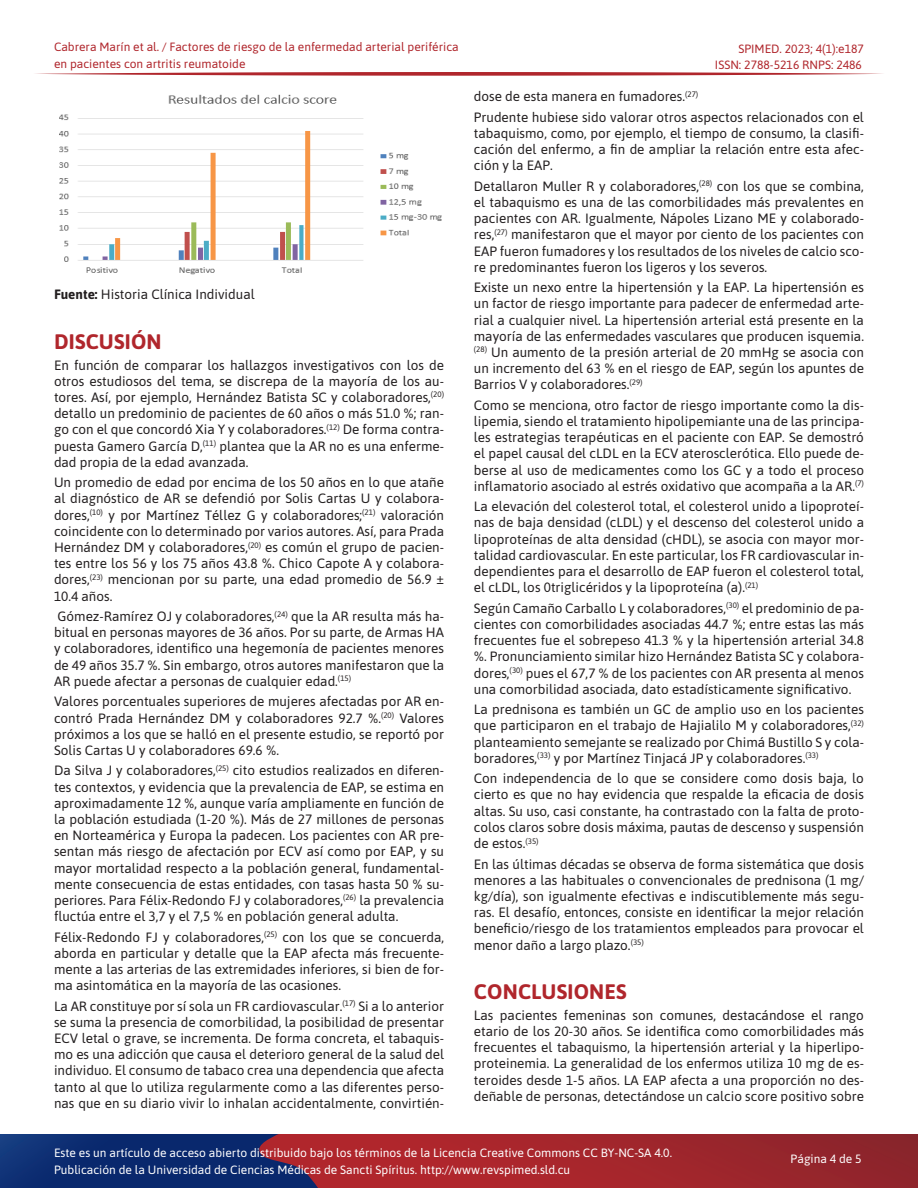
<style>
.page{position:relative;width:918px;height:1188px;background:#fff}
.page>*{position:absolute;margin:0;border:0;box-sizing:border-box;transform-origin:0 0}
.t1{font:700 21px "Asap";letter-spacing:.01em;color:#b0262c}
.t2{font:13.5px/16.2px "Asap";color:#231f20;text-align:justify}
.t3{font:12px "Asap";color:#fff}
.t4{font:12px/16.5px "Asap";color:#b0262c}
.s1{font-weight:700}
</style>
<div class="page">
<svg style="left:35px;top:72px;width:848px;height:4px"></svg>
<img style="left:59px;top:94px;width:383px;height:181px">
<svg style="left:318px;top:1134px;width:600px;height:54px;background:#a2252b"></svg>
<svg style="left:0;top:1134px;width:318px;height:54px;background:#1b2968"></svg>
<p class="t4" style="left:54px;top:38px;width:406px">Cabrera Marín et al. / Factores de riesgo de la enfermedad arterial periférica en pacientes con artritis reumatoide</p>
<p class="t4" style="left:738px;top:40px;width:127px">SPIMED. 2023; 4(1):e187</p>
<p class="t4" style="left:715px;top:56px;width:149px">ISSN: 2788-5216 RNPS: 2486</p>
<p class="t2" style="left:54px;top:286px;width:202px"><span class="s1">Fuente:</span> Historia Clínica Individual</p>
<p class="t1" style="left:54px;top:327px;width:109px">DISCUSIÓN</p>
<p class="t2" style="left:54px;top:356px;width:392px">En función de comparar los hallazgos investigativos con los de otros estudiosos del tema, se discrepa de la mayoría de los au&shy;tores. Así, por ejemplo, Hernández Batista SC y colaboradores,<sup>(20) </sup>detallo un predominio de pacientes de 60 años o más 51.0 %; ran&shy;go con el que concordó Xia Y y colaboradores.<sup>(12)</sup> De forma contra&shy;puesta Gamero García D,<sup>(11)</sup> plantea que la AR no es una enferme&shy;dad propia de la edad avanzada.</p>
<p class="t2" style="left:54px;top:474px;width:392px">Un promedio de edad por encima de los 50 años en lo que atañe al diagnóstico de AR se defendió por Solis Cartas U y colabora&shy;dores,<sup>(10)</sup> y por Martínez Téllez G y colaboradores;<sup>(21)</sup> valoración coincidente con lo determinado por varios autores. Así, para Prada Hernández DM y colaboradores,<sup>(20)</sup> es común el grupo de pacien&shy;tes entre los 56 y los 75 años 43.8 %. Chico Capote A y colabora&shy;dores,<sup>(23)</sup> mencionan por su parte, una edad promedio de 56.9 ± 10.4 años.</p>
<p class="t2" style="left:54px;top:607px;width:392px">Gómez-Ramírez OJ y colaboradores,<sup>(24)</sup> que la AR resulta más ha&shy;bitual en personas mayores de 36 años. Por su parte, de Armas HA y colaboradores, identifico una hegemonía de pacientes menores de 49 años 35.7 %. Sin embargo, otros autores manifestaron que la AR puede afectar a personas de cualquier edad.<sup>(15)</sup></p>
<p class="t2" style="left:54px;top:693px;width:392px">Valores porcentuales superiores de mujeres afectadas por AR en&shy;contró Prada Hernández DM y colaboradores 92.7 %.<sup>(20)</sup> Valores próximos a los que se halló en el presente estudio, se reportó por Solis Cartas U y colaboradores 69.6 %.</p>
<p class="t2" style="left:54px;top:762px;width:392px">Da Silva J y colaboradores,<sup>(25)</sup> cito estudios realizados en diferen&shy;tes contextos, y evidencia que la prevalencia de EAP, se estima en aproximadamente 12 %, aunque varía ampliamente en función de la población estudiada (1-20 %). Más de 27 millones de personas en Norteamérica y Europa la padecen. Los pacientes con AR pre&shy;sentan más riesgo de afectación por ECV así como por EAP, y su mayor mortalidad respecto a la población general, fundamental&shy;mente consecuencia de estas entidades, con tasas hasta 50 % su&shy;periores. Para Félix-Redondo FJ y colaboradores,<sup>(26)</sup> la prevalencia fluctúa entre el 3,7 y el 7,5 % en población general adulta.</p>
<p class="t2" style="left:54px;top:928px;width:392px">Félix-Redondo FJ y colaboradores,<sup>(25)</sup> con los que se concuerda, aborda en particular y detalle que la EAP afecta más frecuente&shy;mente a las arterias de las extremidades inferiores, si bien de for&shy;ma asintomática en la mayoría de las ocasiones.</p>
<p class="t2" style="left:54px;top:997px;width:392px">La AR constituye por sí sola un FR cardiovascular.<sup>(17)</sup> Si a lo anterior se suma la presencia de comorbilidad, la posibilidad de presentar ECV letal o grave, se incrementa. De forma concreta, el tabaquis&shy;mo es una adicción que causa el deterioro general de la salud del individuo. El consumo de tabaco crea una dependencia que afecta tanto al que lo utiliza regularmente como a las diferentes perso&shy;nas que en su diario vivir lo inhalan accidentalmente, convirtién-</p>
<p class="t2" style="left:474px;top:88px;width:226px">dose de esta manera en fumadores.<sup>(27)</sup></p>
<p class="t2" style="left:474px;top:108px;width:392px">Prudente hubiese sido valorar otros aspectos relacionados con el tabaquismo, como, por ejemplo, el tiempo de consumo, la clasifi&shy;cación del enfermo, a fin de ampliar la relación entre esta afec&shy;ción y la EAP.</p>
<p class="t2" style="left:474px;top:177px;width:392px">Detallaron Muller R y colaboradores,<sup>(28)</sup> con los que se combina, el tabaquismo es una de las comorbilidades más prevalentes en pacientes con AR. Igualmente, Nápoles Lizano ME y colaborado&shy;res,<sup>(27)</sup> manifestaron que el mayor por ciento de los pacientes con EAP fueron fumadores y los resultados de los niveles de calcio sco&shy;re predominantes fueron los ligeros y los severos.</p>
<p class="t2" style="left:474px;top:279px;width:392px">Existe un nexo entre la hipertensión y la EAP. La hipertensión es un factor de riesgo importante para padecer de enfermedad arte&shy;rial a cualquier nivel. La hipertensión arterial está presente en la mayoría de las enfermedades vasculares que producen isquemia. <sup>(28)</sup> Un aumento de la presión arterial de 20 mmHg se asocia con un incremento del 63 % en el riesgo de EAP, según los apuntes de Barrios V y colaboradores.<sup>(29)</sup></p>
<p class="t2" style="left:474px;top:396px;width:392px">Como se menciona, otro factor de riesgo importante como la dis&shy;lipemia, siendo el tratamiento hipolipemiante una de las principa&shy;les estrategias terapéuticas en el paciente con EAP. Se demostró el papel causal del cLDL en la ECV aterosclerótica. Ello puede de&shy;berse al uso de medicamentes como los GC y a todo el proceso inflamatorio asociado al estrés oxidativo que acompaña a la AR.<sup>(7)</sup></p>
<p class="t2" style="left:474px;top:498px;width:392px">La elevación del colesterol total, el colesterol unido a lipoproteí&shy;nas de baja densidad (cLDL) y el descenso del colesterol unido a lipoproteínas de alta densidad (cHDL), se asocia con mayor mor&shy;talidad cardiovascular. En este particular, los FR cardiovascular in&shy;dependientes para el desarrollo de EAP fueron el colesterol total, el cLDL, los 0triglicéridos y la lipoproteína (a).<sup>(21)</sup></p>
<p class="t2" style="left:474px;top:599px;width:392px">Según Camaño Carballo L y colaboradores,<sup>(30)</sup> el predominio de pa&shy;cientes con comorbilidades asociadas 44.7 %; entre estas las más frecuentes fue el sobrepeso 41.3 % y la hipertensión arterial 34.8 %. Pronunciamiento similar hizo Hernández Batista SC y colabora&shy;dores,<sup>(30)</sup> pues el 67,7 % de los pacientes con AR presenta al menos una comorbilidad asociada, dato estadísticamente significativo.</p>
<p class="t2" style="left:474px;top:701px;width:392px">La prednisona es también un GC de amplio uso en los pacientes que participaron en el trabajo de Hajialilo M y colaboradores,<sup>(32) </sup>planteamiento semejante se realizado por Chimá Bustillo S y cola&shy;boradores,<sup>(33)</sup> y por Martínez Tinjacá JP y colaboradores.<sup>(33)</sup></p>
<p class="t2" style="left:474px;top:770px;width:392px">Con independencia de lo que se considere como dosis baja, lo cierto es que no hay evidencia que respalde la eficacia de dosis altas. Su uso, casi constante, ha contrastado con la falta de proto&shy;colos claros sobre dosis máxima, pautas de descenso y suspensión de estos.<sup>(35)</sup></p>
<p class="t2" style="left:474px;top:855px;width:392px">En las últimas décadas se observa de forma sistemática que dosis menores a las habituales o convencionales de prednisona (1 mg/ kg/día), son igualmente efectivas e indiscutiblemente más segu&shy;ras. El desafío, entonces, consiste en identificar la mejor relación beneficio/riesgo de los tratamientos empleados para provocar el menor daño a largo plazo.<sup>(35)</sup></p>
<p class="t1" style="left:474px;top:977px;width:154px">CONCLUSIONES</p>
<p class="t2" style="left:474px;top:1006px;width:392px">Las pacientes femeninas son comunes, destacándose el rango etario de los 20-30 años. Se identifica como comorbilidades más frecuentes el tabaquismo, la hipertensión arterial y la hiperlipo&shy;proteinemia. La generalidad de los enfermos utiliza 10 mg de es&shy;teroides desde 1-5 años. LA EAP afecta a una proporción no des&shy;deñable de personas, detectándose un calcio score positivo sobre</p>
<p class="t3" style="left:54px;top:1144px;width:620px">Este es un artículo de acceso abierto distribuido bajo los términos de la Licencia Creative Commons CC BY-NC-SA 4.0.</p>
<p class="t3" style="left:54px;top:1161px;width:518px">Publicación de la Universidad de Ciencias Médicas de Sancti Spíritus. http://www.revspimed.sld.cu</p>
<p class="t3" style="left:791px;top:1151px;width:73px">Página 4 de 5</p>
</div>
